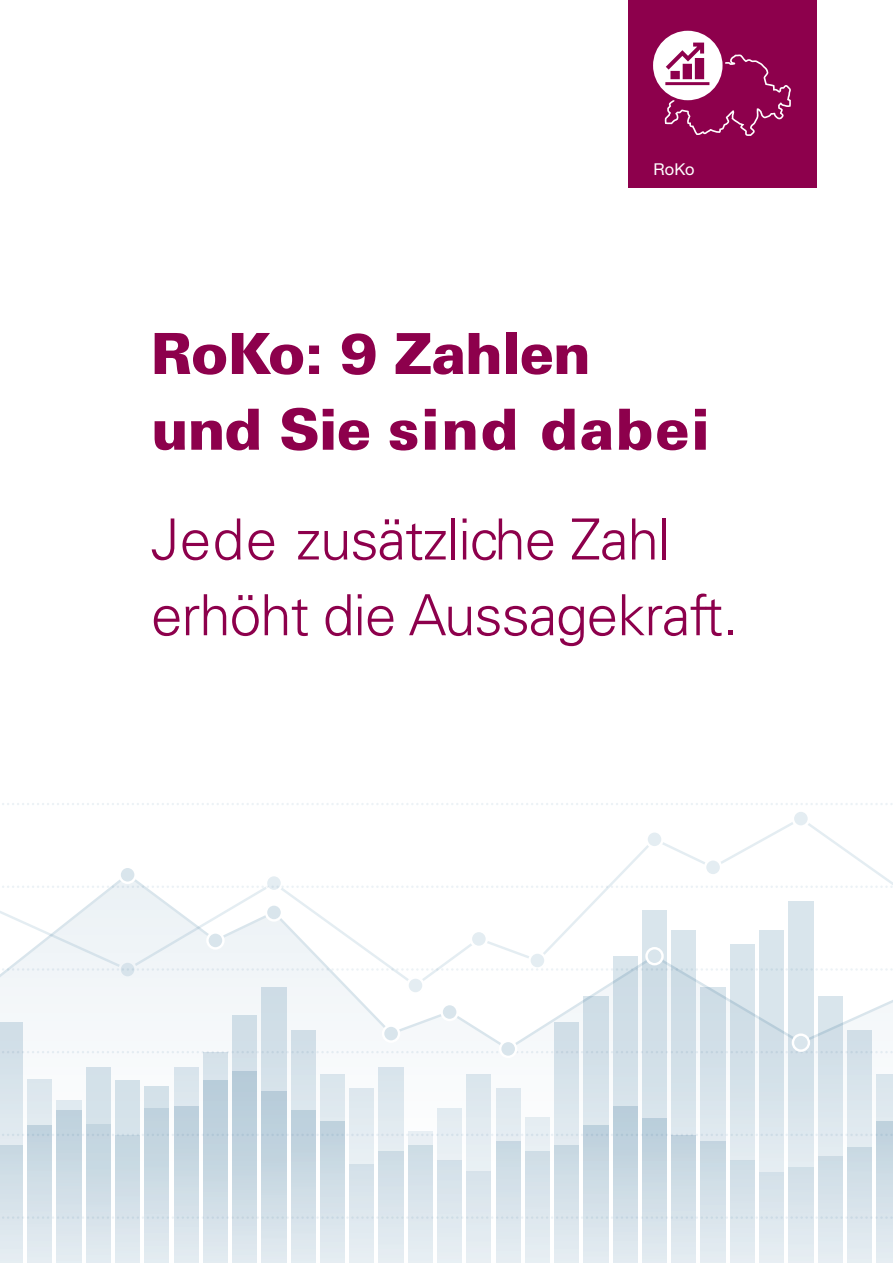
<style>
.page{position:relative;width:893px;height:1263px;background:#fff}
.page>*{position:absolute;margin:0;border:0;box-sizing:border-box;transform-origin:0 0}
.Titel_Gross_Blau{font:300 56.85px/75.8px "Univers";letter-spacing:-.02em;color:#8d004c}
.Titel_Gross_Blau-2{font:900 56.85px/75.8px "Univers";letter-spacing:-.02em;color:#8d004c}
.t1{font:16.35px "Helvetica Neue";color:#fff}
</style>
<div class="page">
<div style="left:628px;top:0;width:188px;height:188px;background:#8d004c"></div>
<svg style="left:653px;top:31px;width:138px;height:105px"></svg>
<div style="left:646px;top:831px;width:16px;height:16px;background:#e4edf2;border-radius:50%"></div>
<div style="left:645px;top:830px;width:19px;height:18px;border:2px solid #fff;border-radius:50%"></div>
<div style="left:705px;top:859px;width:16px;height:16px;background:#e4edf2;border-radius:50%"></div>
<div style="left:704px;top:858px;width:18px;height:18px;border:2px solid #fff;border-radius:50%"></div>
<div style="left:793px;top:811px;width:16px;height:15px;background:#e4edf2;border-radius:50%"></div>
<div style="left:792px;top:809px;width:18px;height:19px;border:2px solid #fff;border-radius:50%"></div>
<svg style="left:0;top:868px;width:893px;height:395px"></svg>
<svg style="left:0;top:1216px;width:893px;height:3px;background:#d9e4eb"></svg>
<svg style="left:0;top:1134px;width:893px;height:2px;background:#d0dde7"></svg>
<svg style="left:0;top:1051px;width:893px;height:2px"></svg>
<svg style="left:0;top:968px;width:893px;height:3px"></svg>
<svg style="left:0;top:885px;width:893px;height:3px"></svg>
<svg style="left:2px;top:803px;width:891px;height:2px"></svg>
<div style="left:793px;top:1035px;width:16px;height:16px;background:#d9e5ec;border-radius:50%"></div>
<div style="left:792px;top:1033px;width:18px;height:19px;border:2px solid #fff;border-radius:50%"></div>
<div style="left:646px;top:948px;width:16px;height:16px;background:#d9e5ec;border-radius:50%"></div>
<div style="left:645px;top:947px;width:19px;height:18px;border:2px solid #fff;border-radius:50%"></div>
<div style="left:500px;top:1041px;width:16px;height:16px;background:#d9e5ec;border-radius:50%"></div>
<div style="left:499px;top:1040px;width:18px;height:18px;border:2px solid #fff;border-radius:50%"></div>
<svg style="left:442px;top:1004px;width:16px;height:16px"></svg>
<div style="left:440px;top:1003px;width:19px;height:18px;border:2px solid #fff;border-radius:50%"></div>
<svg style="left:383px;top:1025px;width:16px;height:16px"></svg>
<div style="left:382px;top:1024px;width:18px;height:19px;border:2px solid #fff;border-radius:50%"></div>
<svg style="left:266px;top:904px;width:16px;height:16px"></svg>
<div style="left:265px;top:903px;width:18px;height:19px;border:2px solid #fff;border-radius:50%"></div>
<svg style="left:207px;top:932px;width:16px;height:16px"></svg>
<div style="left:206px;top:931px;width:19px;height:19px;border:2px solid #fff;border-radius:50%"></div>
<svg style="left:120px;top:867px;width:16px;height:16px"></svg>
<div style="left:118px;top:865px;width:19px;height:19px;border:2px solid #fff;border-radius:50%"></div>
<p class="t1" style="left:654px;top:160px;width:42px">RoKo</p>
<p class="Titel_Gross_Blau-2" style="left:151px;top:315px;width:561px">RoKo: 9 Zahlen und Sie sind dabei</p>
<p class="Titel_Gross_Blau" style="left:151px;top:501px;width:588px">Jede zusätzliche Zahl erhöht die Aussagekraft.</p>
</div>
